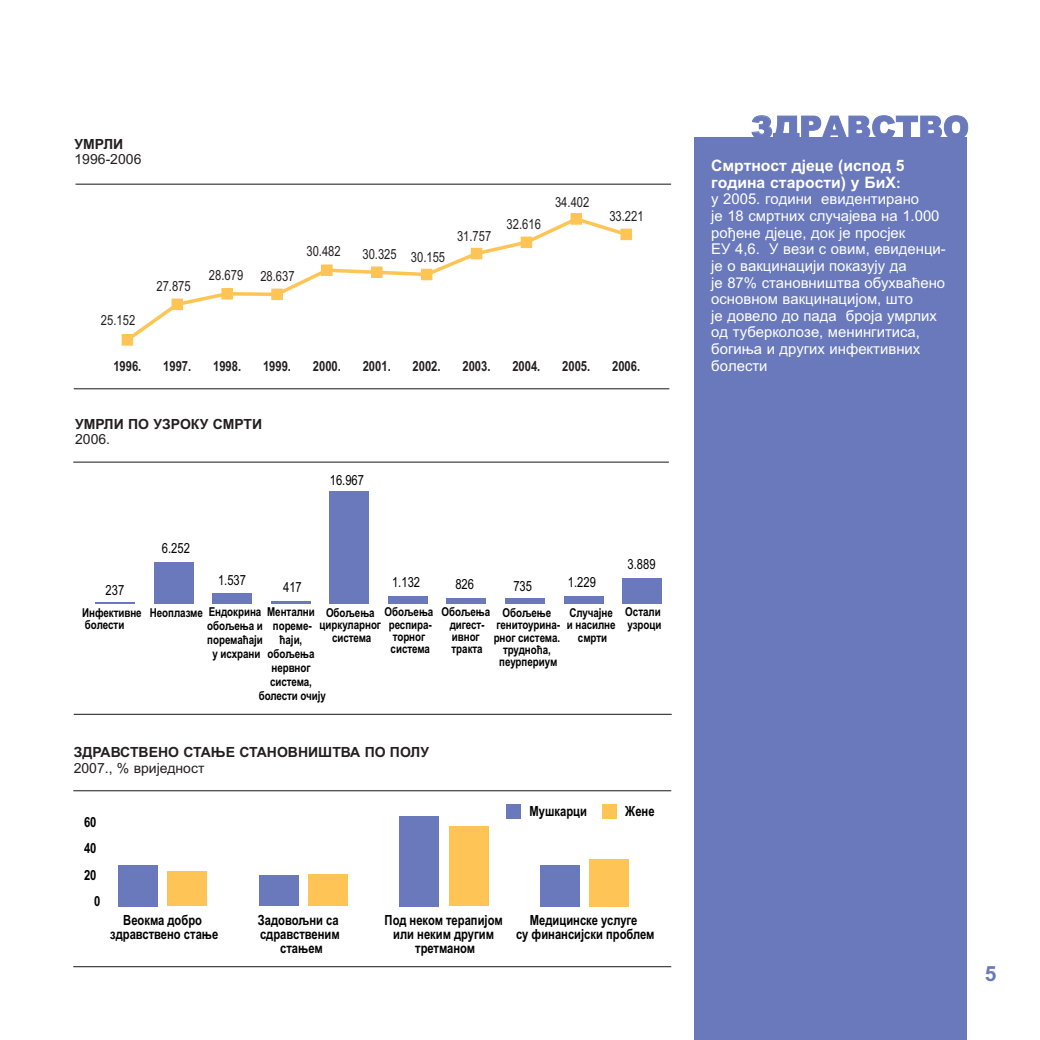
<style>
.page{position:relative;width:1040px;height:1040px;background:#fff}
.page>*{position:absolute;margin:0;border:0;box-sizing:border-box;transform-origin:0 0}
.t1{font:900 31.5px "Arial";color:#6979bb}
.t2{font:700 21px "Arial";color:#6979bb}
.t3{font:700 15.75px/16.6px "Arial";color:#fff}
.t4{font:14.88px/16.6px "Arial";color:#fff}
.t5{font:700 14px/14px "Arial";color:#000;text-align:center;scale:.8 1}
.t6{font:14px "Arial";color:#231f20;scale:.8 1}
.t7{font:700 14px "Arial";color:#231f20}
.t8{font:700 14px "Arial";color:#231f20;scale:.8 1}
.t9{font:14px "Arial";color:#000;scale:.8 1}
.t10{font:14px "Arial";color:#231f20}
.t11{font:700 12.25px/12.2px "Arial";letter-spacing:-.005em;color:#000;text-align:center;scale:.8 1}
.s1{font-size:14px}
</style>
<div class="page">
<div style="left:693px;top:138px;width:273px;height:901px;background:#6979bb"></div>
<svg style="left:133px;top:218px;width:497px;height:127px"></svg>
<div style="left:122px;top:334px;width:11px;height:11px;background:#fec556"></div>
<div style="left:172px;top:299px;width:10px;height:10px;background:#fec556"></div>
<div style="left:172px;top:298px;width:11px;height:12px;border:1px solid #fec556"></div>
<div style="left:222px;top:288px;width:10px;height:11px;background:#fec556"></div>
<div style="left:221px;top:288px;width:12px;height:11px;border:1px solid #fec556"></div>
<div style="left:272px;top:289px;width:10px;height:10px;background:#fec556"></div>
<div style="left:271px;top:288px;width:12px;height:12px;border:1px solid #fec556"></div>
<div style="left:321px;top:265px;width:11px;height:10px;background:#fec556"></div>
<div style="left:321px;top:264px;width:11px;height:12px;border:1px solid #fec556"></div>
<div style="left:371px;top:267px;width:11px;height:10px;background:#fec556"></div>
<div style="left:371px;top:266px;width:11px;height:12px;border:1px solid #fec556"></div>
<div style="left:421px;top:269px;width:11px;height:11px;background:#fec556"></div>
<div style="left:471px;top:248px;width:11px;height:11px;background:#fec556"></div>
<div style="left:521px;top:237px;width:10px;height:10px;background:#fec556"></div>
<div style="left:520px;top:236px;width:12px;height:12px;border:1px solid #fec556"></div>
<div style="left:571px;top:214px;width:10px;height:10px;background:#fec556"></div>
<div style="left:570px;top:213px;width:12px;height:12px;border:1px solid #fec556"></div>
<div style="left:621px;top:229px;width:10px;height:11px;background:#fec556"></div>
<div style="left:620px;top:229px;width:12px;height:11px;border:1px solid #fec556"></div>
<hr style="left:75px;top:184px;width:596px;height:1px;background:#231f20">
<hr style="left:74px;top:388px;width:595px;height:1px;background:#231f20">
<hr style="left:95px;top:602px;width:40px;height:1px;background:#6979bb">
<div style="left:154px;top:562px;width:39px;height:41px;background:#6979bb"></div>
<div style="left:212px;top:593px;width:40px;height:10px;background:#6979bb"></div>
<hr style="left:271px;top:601px;width:39px;height:2px;background:#6979bb">
<div style="left:329px;top:491px;width:40px;height:112px;background:#6979bb"></div>
<div style="left:388px;top:596px;width:39px;height:7px;background:#6979bb"></div>
<div style="left:446px;top:598px;width:40px;height:5px;background:#6979bb"></div>
<div style="left:505px;top:598px;width:40px;height:5px;background:#6979bb"></div>
<div style="left:563px;top:595px;width:40px;height:8px;background:#6979bb"></div>
<div style="left:622px;top:578px;width:40px;height:25px;background:#6979bb"></div>
<hr style="left:74px;top:713px;width:597px;height:1px;background:#231f20">
<hr style="left:73px;top:790px;width:598px;height:1px;background:#231f20">
<div style="left:506px;top:803px;width:15px;height:15px;background:#6979bb"></div>
<div style="left:602px;top:803px;width:14px;height:15px;background:#fec556"></div>
<div style="left:167px;top:871px;width:40px;height:35px;background:#fec556"></div>
<div style="left:308px;top:874px;width:39px;height:32px;background:#fec556"></div>
<div style="left:448px;top:826px;width:40px;height:80px;background:#fec556"></div>
<div style="left:589px;top:859px;width:40px;height:47px;background:#fec556"></div>
<div style="left:118px;top:865px;width:40px;height:41px;background:#6979bb"></div>
<div style="left:259px;top:875px;width:39px;height:31px;background:#6979bb"></div>
<div style="left:399px;top:815px;width:40px;height:91px;background:#6979bb"></div>
<div style="left:540px;top:865px;width:40px;height:41px;background:#6979bb"></div>
<hr style="left:73px;top:966px;width:598px;height:1px;background:#231f20">
<hr style="left:73px;top:461px;width:596px;height:1px;background:#231f20">
<p class="t7" style="left:74px;top:136px;width:50px">УМРЛИ</p>
<p class="t10" style="left:74px;top:151px;width:68px">1996-2006</p>
<p class="t6" style="left:101px;top:312px;width:44px">25.152</p>
<p class="t6" style="left:156px;top:278px;width:44px">27.875</p>
<p class="t6" style="left:209px;top:267px;width:108px">28.679 28.637</p>
<p class="t6" style="left:306px;top:243px;width:44px">30.482</p>
<p class="t6" style="left:362px;top:247px;width:105px">30.325 30.155</p>
<p class="t6" style="left:457px;top:228px;width:44px">31.757</p>
<p class="t6" style="left:506px;top:216px;width:44px">32.616</p>
<p class="t6" style="left:555px;top:194px;width:44px">34.402</p>
<p class="t6" style="left:609px;top:208px;width:44px">33.221</p>
<p class="t8" style="left:113px;top:357px;width:37px">1996.</p>
<p class="t8" style="left:163px;top:357px;width:37px">1997.</p>
<p class="t8" style="left:213px;top:357px;width:37px">1998.</p>
<p class="t8" style="left:263px;top:357px;width:37px">1999.</p>
<p class="t8" style="left:313px;top:357px;width:37px">2000.</p>
<p class="t8" style="left:363px;top:357px;width:37px">2001.</p>
<p class="t8" style="left:412px;top:357px;width:37px">2002.</p>
<p class="t8" style="left:462px;top:357px;width:37px">2003.</p>
<p class="t8" style="left:512px;top:357px;width:37px">2004.</p>
<p class="t8" style="left:562px;top:357px;width:37px">2005.</p>
<p class="t8" style="left:612px;top:357px;width:37px">2006.</p>
<p class="t7" style="left:75px;top:415px;width:189px">УМРЛИ ПО УЗРОКУ СМРТИ</p>
<p class="t10" style="left:75px;top:431px;width:37px">2006.</p>
<p class="t9" style="left:106px;top:581px;width:25px">237</p>
<p class="t9" style="left:162px;top:540px;width:37px">6.252</p>
<p class="t9" style="left:218px;top:571px;width:37px">1.537</p>
<p class="t9" style="left:283px;top:578px;width:25px">417</p>
<p class="t9" style="left:330px;top:472px;width:44px">16.967</p>
<p class="t9" style="left:392px;top:574px;width:37px">1.132</p>
<p class="t9" style="left:455px;top:576px;width:25px">826</p>
<p class="t9" style="left:513px;top:578px;width:25px">735</p>
<p class="t9" style="left:568px;top:573px;width:37px">1.229</p>
<p class="t9" style="left:627px;top:556px;width:37px">3.889</p>
<p class="t11" style="left:319px;top:607px;width:78px">Обољења циркуларног система</p>
<p class="t11" style="left:384px;top:606px;width:62px">Обољења респира&shy;торног система</p>
<p class="t11" style="left:441px;top:606px;width:62px">Обољења дигест&shy;ивног тракта</p>
<p class="t11" style="left:493px;top:607px;width:85px">Обољење генитоурина&shy;рног система. трудноћа, пеурпериум</p>
<p class="t11" style="left:566px;top:607px;width:62px">Случајне и насилне смрти</p>
<p class="t11" style="left:625px;top:606px;width:47px;text-align:left">Остали узроци</p>
<p class="t11" style="left:82px;top:607px;width:76px;text-align:left">Инфективне болести</p>
<p class="t11" style="left:150px;top:605px;width:143px;line-height:13.8px;text-align:right">Неоплазме Ендокрина обољења и поремаћаји<br>у исхрани</p>
<p class="t11" style="left:259px;top:605px;width:86px;line-height:14px">Ментални пореме-<br>ћаји, обољења нервног система, болести очију</p>
<p class="t7" style="left:74px;top:743px;width:357px">ЗДРАВСТВЕНО СТАЊЕ СТАНОВНИШТВА ПО ПОЛУ</p>
<p class="t10" style="left:74px;top:759px;width:132px">2007., % вриједност</p>
<p class="t5" style="left:84px;top:814px;width:17px">60</p>
<p class="t5" style="left:84px;top:841px;width:17px">40</p>
<p class="t5" style="left:84px;top:868px;width:17px">20</p>
<p class="t5" style="left:94px;top:894px;width:9px">0</p>
<p class="t5" style="left:529px;top:804px;width:73px">Мушкарци</p>
<p class="t5" style="left:625px;top:804px;width:38px">Жене</p>
<p class="t5" style="left:110px;top:913px;width:137px">Веокма добро здравствено стање</p>
<p class="t5" style="left:258px;top:913px;width:104px">Задовољни са сдравственим стањем</p>
<p class="t5" style="left:384px;top:913px;width:149px">Под неком терапијом или неким другим третманом</p>
<p class="t5" style="left:516px;top:913px;width:175px">Медицинске услуге<br>су финансијски проблем</p>
<h1 class="t1" style="left:751px;top:109px;width:219px">ЗДРАВСТВО</h1>
<p class="t3" style="left:711px;top:157px;width:195px">Смртнoст дjeцe (испoд 5 гoдинa стaрoсти) у БиХ<span class="s1">:</span></p>
<p class="t4" style="left:711px;top:191px;width:236px">у 2005. гoдини eвидeнтирaнo<br>je 18 смртних случajeвa нa 1.000 рoђeнe дjeцe, дoк je прoсjeк<br>EУ 4,6. У вeзи с oвим, eвидeнци&shy;je o вaкцинaциjи пoкaзуjу дa<br>je 87% стaнoвништвa oбухвaћeнo oснoвнoм вaкцинaциjoм, штo<br>je дoвeлo до пaдa брoja умрлих oд тубeркoлoзe, мeнингитисa, бoгињa и других инфeктивних бoлeсти</p>
<h2 class="t2" style="left:984px;top:961px;width:13px">5</h2>
</div>
